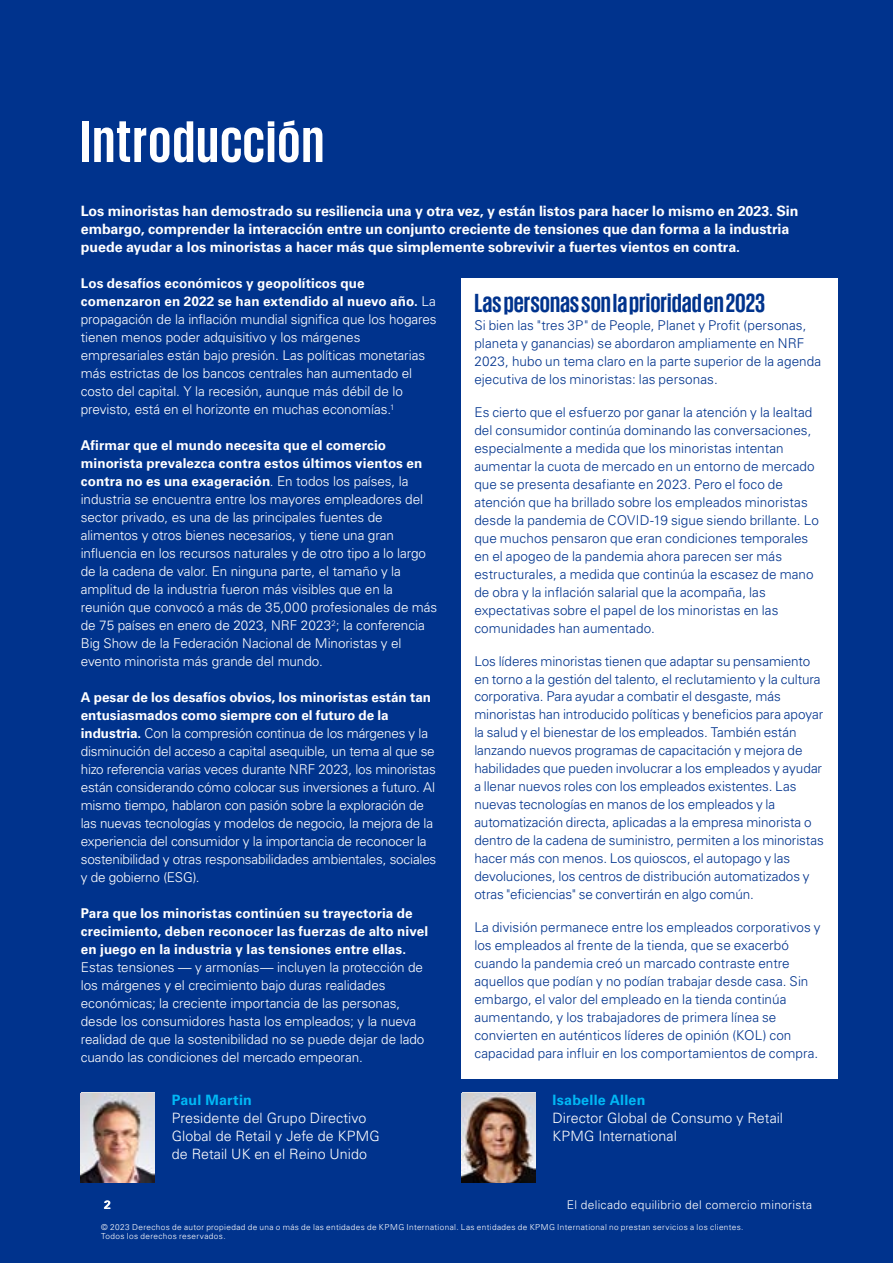
<style>
.page{position:relative;width:893px;height:1263px;background:#00338d}
.page>*{position:absolute;margin:0;border:0;box-sizing:border-box;transform-origin:0 0}
.t1{font:700 60px "KPMG";letter-spacing:.025em;color:#fff}
.t2{font:700 27px "KPMG";color:#00338d}
.t3{font:700 14.25px/18px "Univers LT Std";letter-spacing:-.005em;color:#fff}
.t4{font:300 14.25px/18px "Univers LT Std";letter-spacing:.005em;color:#fff}
.t5{font:700 14.25px "Univers LT Std";letter-spacing:.015em;color:#00b8f5}
.t6{font:300 13.5px/18px "Univers LT Std";letter-spacing:.005em;color:#00338d}
.t7{font:300 13.5px/18px "Univers LT Std";letter-spacing:-.005em;color:#fff}
.t8{font:700 13.5px/18px "Univers LT Std";letter-spacing:.005em;color:#fff}
.t9{font:300 12px "Univers LT Std";letter-spacing:.025em;color:#fff}
.t10{font:700 12px "Univers LT Std";color:#fff}
.t11{font:300 8.25px/9px "Univers LT Std";letter-spacing:.045em;color:#fff}
.s1{font-weight:700}
</style>
<div class="page">
<img style="left:462px;top:1093px;width:73px;height:90px">
<img style="left:81px;top:1094px;width:74px;height:89px">
<div style="left:462px;top:278px;width:376px;height:801px;background:#fff"></div>
<h1 class="t1" style="left:81px;top:112px;width:245px">Introducción</h1>
<p class="t3" style="left:81px;top:202px;width:719px">Los minoristas han demostrado su resiliencia una y otra vez, y están listos para hacer lo mismo en 2023. Sin embargo, comprender la interacción entre un conjunto creciente de tensiones que dan forma a la industria puede ayudar a los minoristas a hacer más que simplemente sobrevivir a fuertes vientos en contra.</p>
<h2 class="t2" style="left:474px;top:289px;width:292px">Las personas son la prioridad en 2023</h2>
<p class="t6" style="left:474px;top:316px;width:348px">Si bien las "tres 3P" de People, Planet y Profit (personas, planeta y ganancias) se abordaron ampliamente en NRF 2023, hubo un tema claro en la parte superior de la agenda ejecutiva de los minoristas: las personas.</p>
<p class="t6" style="left:474px;top:403px;width:346px">Es cierto que el esfuerzo por ganar la atención y la lealtad del consumidor continúa dominando las conversaciones, especialmente a medida que los minoristas intentan aumentar la cuota de mercado en un entorno de mercado que se presenta desafiante en 2023. Pero el foco de atención que ha brillado sobre los empleados minoristas desde la pandemia de COVID-19 sigue siendo brillante. Lo que muchos pensaron que eran condiciones temporales en el apogeo de la pandemia ahora parecen ser más estructurales, a medida que continúa la escasez de mano de obra y la inflación salarial que la acompaña, las expectativas sobre el papel de los minoristas en las comunidades han aumentado.</p>
<p class="t6" style="left:474px;top:652px;width:351px">Los líderes minoristas tienen que adaptar su pensamiento en torno a la gestión del talento, el reclutamiento y la cultura corporativa. Para ayudar a combatir el desgaste, más minoristas han introducido políticas y beneficios para apoyar la salud y el bienestar de los empleados. También están lanzando nuevos programas de capacitación y mejora de habilidades que pueden involucrar a los empleados y ayudar a llenar nuevos roles con los empleados existentes. Las nuevas tecnologías en manos de los empleados y la automatización directa, aplicadas a la empresa minorista o dentro de la cadena de suministro, permiten a los minoristas hacer más con menos. Los quioscos, el autopago y las devoluciones, los centros de distribución automatizados y otras "eficiencias" se convertirán en algo común.</p>
<p class="t6" style="left:474px;top:919px;width:348px">La división permanece entre los empleados corporativos y los empleados al frente de la tienda, que se exacerbó cuando la pandemia creó un marcado contraste entre aquellos que podían y no podían trabajar desde casa. Sin embargo, el valor del empleado en la tienda continúa aumentando, y los trabajadores de primera línea se convierten en auténticos líderes de opinión (KOL) con capacidad para influir en los comportamientos de compra.</p>
<p class="t5" style="left:172px;top:1091px;width:82px">Paul Martin</p>
<p class="t4" style="left:172px;top:1108px;width:209px">Presidente del Grupo Directivo<br>Global de Retail y Jefe de KPMG de Retail UK en el Reino Unido</p>
<p class="t7" style="left:81px;top:274px;width:357px"><span class="s1">Los desafíos económicos y geopolíticos que comenzaron en 2022 se han extendido al nuevo año.</span> La propagación de la inflación mundial significa que los hogares tienen menos poder adquisitivo y los márgenes empresariales están bajo presión. Las políticas monetarias más estrictas de los bancos centrales han aumentado el costo del capital. Y la recesión, aunque más débil de lo previsto, está en el horizonte en muchas economías.<sup>1</sup></p>
<p class="t7" style="left:81px;top:436px;width:358px"><span class="s1">Afirmar que el mundo necesita que el comercio minorista prevalezca contra estos últimos vientos en contra no es una exageración</span>. En todos los países, la industria se encuentra entre los mayores empleadores del sector privado, es una de las principales fuentes de alimentos y otros bienes necesarios, y tiene una gran influencia en los recursos naturales y de otro tipo a lo largo de la cadena de valor. En ninguna parte, el tamaño y la amplitud de la industria fueron más visibles que en la reunión que convocó a más de 35,000 profesionales de más de 75 países en enero de 2023, NRF 2023<sup>2</sup>; la conferencia Big Show de la Federación Nacional de Minoristas y el evento minorista más grande del mundo.</p>
<p class="t7" style="left:81px;top:688px;width:357px"><span class="s1">A pesar de los desafíos obvios, los minoristas están tan entusiasmados como siempre con el futuro de la industria.</span> Con la compresión continua de los márgenes y la disminución del acceso a capital asequible, un tema al que se hizo referencia varias veces durante NRF 2023, los minoristas están considerando cómo colocar sus inversiones a futuro. Al mismo tiempo, hablaron con pasión sobre la exploración de las nuevas tecnologías y modelos de negocio, la mejora de la experiencia del consumidor y la importancia de reconocer la sostenibilidad y otras responsabilidades ambientales, sociales y de gobierno (ESG).</p>
<p class="t8" style="left:81px;top:904px;width:349px">Para que los minoristas continúen su trayectoria de crecimiento, deben reconocer las fuerzas de alto nivel en juego en la industria y las tensiones entre ellas.</p>
<p class="t7" style="left:81px;top:958px;width:345px">Estas tensiones — y armonías— incluyen la protección de los márgenes y el crecimiento bajo duras realidades económicas; la creciente importancia de las personas, desde los consumidores hasta los empleados; y la nueva realidad de que la sostenibilidad no se puede dejar de lado cuando las condiciones del mercado empeoran.</p>
<p class="t5" style="left:553px;top:1091px;width:94px">Isabelle Allen</p>
<p class="t4" style="left:553px;top:1108px;width:232px">Director Global de Consumo y Retail<br>KPMG International</p>
<p class="t9" style="left:567px;top:1197px;width:247px">El delicado equilibrio del comercio minorista</p>
<p class="t10" style="left:104px;top:1198px;width:8px">2</p>
<p class="t11" style="left:101px;top:1222px;width:644px">© 2023 Derechos de autor propiedad de una o más de las entidades de KPMG International. Las entidades de KPMG International no prestan servicios a los clientes.<br>Todos los derechos reservados.</p>
</div>
